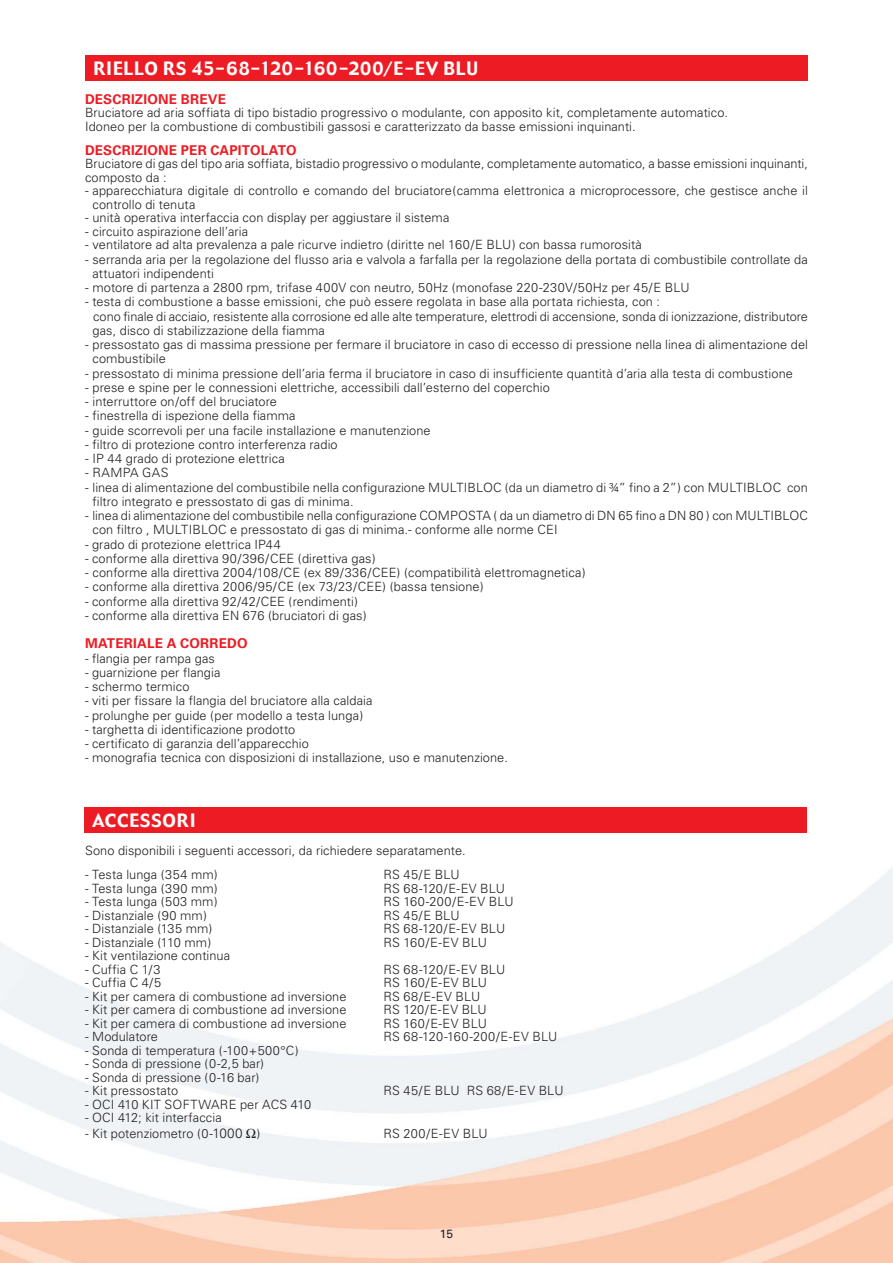
<style>
.page{position:relative;width:893px;height:1263px;background:#fff}
.page>*{position:absolute;margin:0;border:0;box-sizing:border-box;transform-origin:0 0}
.t1{font:18px "Gadget";letter-spacing:.045em;color:#fff}
.t2{font:700 13.5px "Univers";letter-spacing:.015em;color:#ed1c24}
.t3{font:300 12.75px/14.2px "Univers";letter-spacing:.005em;color:#231f20}
.t4{font:300 12.75px "Univers";letter-spacing:.03em;color:#231f20}
.t5{font:12px "Univers";color:#231f20}
.s1{font-size:13.5px}
</style>
<div class="page">
<img style="left:0;top:832px;width:893px;height:431px">
<div style="left:85px;top:55px;width:723px;height:26px;background:#ed1c24"></div>
<div style="left:84px;top:807px;width:723px;height:25px;background:#ed1c24"></div>
<svg style="left:246px;top:1129px;width:10px;height:9px"></svg>
<h1 class="t1" style="left:94px;top:57px;width:386px">RIELLO RS 45-68-120-160-200/E-EV BLU</h1>
<p class="t2" style="left:85px;top:94px;width:143px">DESCRIZIONE BREVE</p>
<p class="t3" style="left:85px;top:107px;width:644px;line-height:13.5px">Bruciatore ad aria soffiata di tipo bistadio progressivo o modulante, con apposito kit, completamente automatico.<br>Idoneo per la combustione di combustibili gassosi e caratterizzato da basse emissioni inquinanti.</p>
<p class="t2" style="left:85px;top:145px;width:213px">DESCRIZIONE PER CAPITOLATO</p>
<p class="t3" style="left:85px;top:158px;width:724px;line-height:13.5px">Bruciatore di gas del tipo aria soffiata, bistadio progressivo o modulante, completamente automatico, a basse emissioni inquinanti, composto da :</p>
<p class="t3" style="left:92px;top:185px;width:717px;line-height:13.5px;text-indent:-7px">- apparecchiatura digitale di controllo e comando del bruciatore(camma elettronica a microprocessore, che gestisce anche il controllo di tenuta</p>
<p class="t3" style="left:85px;top:212px;width:366px">- unità operativa interfaccia con display per aggiustare il sistema</p>
<p class="t3" style="left:85px;top:225px;width:165px">- circuito aspirazione dell’aria</p>
<p class="t3" style="left:85px;top:239px;width:558px">- ventilatore ad alta prevalenza a pale ricurve indietro (diritte nel 160/E BLU) con bassa rumorosità</p>
<p class="t3" style="left:92px;top:253px;width:717px;text-indent:-7px">- serranda aria per la regolazione del flusso aria e valvola a farfalla per la regolazione della portata di combustibile controllate da attuatori indipendenti</p>
<p class="t3" style="left:85px;top:282px;width:606px">- motore di partenza a 2800 rpm, trifase 400V con neutro, 50Hz (monofase 220-230V/50Hz per 45/E BLU</p>
<p class="t3" style="left:92px;top:296px;width:717px;text-indent:-8px">- testa di combustione a basse emissioni, che può essere regolata in base alla portata richiesta, con :<br>cono finale di acciaio, resistente alla corrosione ed alle alte temperature, elettrodi di accensione, sonda di ionizzazione, distributore gas, disco di stabilizzazione della fiamma</p>
<p class="t3" style="left:92px;top:339px;width:717px;text-indent:-8px">- pressostato gas di massima pressione per fermare il bruciatore in caso di eccesso di pressione nella linea di alimentazione del combustibile</p>
<p class="t3" style="left:85px;top:367px;width:709px">- pressostato di minima pressione dell’aria ferma il bruciatore in caso di insufficiente quantità d’aria alla testa di combustione</p>
<p class="t3" style="left:85px;top:381px;width:466px">- prese e spine per le connessioni elettriche, accessibili dall’esterno del coperchio</p>
<p class="t3" style="left:85px;top:396px;width:193px">- interruttore on/off del bruciatore</p>
<p class="t3" style="left:85px;top:410px;width:212px">- finestrella di ispezione della fiamma</p>
<p class="t3" style="left:85px;top:424px;width:347px">- guide scorrevoli per una facile installazione e manutenzione</p>
<p class="t3" style="left:85px;top:438px;width:254px">- filtro di protezione contro interferenza radio</p>
<p class="t3" style="left:85px;top:453px;width:201px">- IP 44 grado di protezione elettrica</p>
<p class="t4" style="left:85px;top:468px;width:85px">- RAMPA GAS</p>
<p class="t3" style="left:92px;top:481px;width:717px;text-indent:-7px">- linea di alimentazione del combustibile nella configurazione MULTIBLOC (da un diametro di ¾” fino a 2”) con MULTIBLOC con filtro integrato e pressostato di gas di minima.</p>
<p class="t3" style="left:93px;top:510px;width:717px;text-indent:-8px">- linea di alimentazione del combustibile nella configurazione COMPOSTA ( da un diametro di DN 65 fino a DN 80 ) con MULTIBLOC con filtro , MULTIBLOC e pressostato di gas di minima.- conforme alle norme CEI</p>
<p class="t3" style="left:85px;top:538px;width:197px">- grado di protezione elettrica IP44</p>
<p class="t3" style="left:85px;top:552px;width:292px">- conforme alla direttiva 90/396/CEE (direttiva gas)</p>
<p class="t3" style="left:85px;top:567px;width:502px">- conforme alla direttiva 2004/108/CE (ex 89/336/CEE) (compatibilità elettromagnetica)</p>
<p class="t3" style="left:85px;top:581px;width:400px">- conforme alla direttiva 2006/95/CE (ex 73/23/CEE) (bassa tensione)</p>
<p class="t3" style="left:85px;top:595px;width:275px">- conforme alla direttiva 92/42/CEE (rendimenti)</p>
<p class="t3" style="left:85px;top:609px;width:283px">- conforme alla direttiva EN 676 (bruciatori di gas)</p>
<p class="t2" style="left:85px;top:639px;width:164px">MATERIALE A CORREDO</p>
<p class="t3" style="left:85px;top:652px;width:131px">- flangia per rampa gas</p>
<p class="t3" style="left:85px;top:666px;width:137px">- guarnizione per flangia</p>
<p class="t3" style="left:85px;top:681px;width:106px">- schermo termico</p>
<p class="t3" style="left:85px;top:695px;width:289px">- viti per fissare la flangia del bruciatore alla caldaia</p>
<p class="t3" style="left:85px;top:709px;width:280px">- prolunghe per guide (per modello a testa lunga)</p>
<p class="t3" style="left:85px;top:723px;width:212px">- targhetta di identificazione prodotto</p>
<p class="t3" style="left:85px;top:738px;width:225px">- certificato di garanzia dell’apparecchio</p>
<p class="t3" style="left:85px;top:752px;width:424px">- monografia tecnica con disposizioni di installazione, uso e manutenzione.</p>
<h1 class="t1" style="left:92px;top:809px;width:105px">ACCESSORI</h1>
<p class="t3" style="left:85px;top:845px;width:382px">Sono disponibili i seguenti accessori, da richiedere separatamente.</p>
<p class="t3" style="left:85px;top:869px;width:134px">- Testa lunga (354 mm)</p>
<p class="t3" style="left:383px;top:869px;width:78px">RS 45/E BLU</p>
<p class="t3" style="left:85px;top:882px;width:134px">- Testa lunga (390 mm)</p>
<p class="t3" style="left:383px;top:882px;width:123px">RS 68-120/E-EV BLU</p>
<p class="t3" style="left:85px;top:896px;width:134px">- Testa lunga (503 mm)</p>
<p class="t3" style="left:383px;top:896px;width:132px">RS 160-200/E-EV BLU</p>
<p class="t3" style="left:85px;top:909px;width:123px">- Distanziale (90 mm)</p>
<p class="t3" style="left:383px;top:909px;width:78px">RS 45/E BLU</p>
<p class="t3" style="left:85px;top:923px;width:129px">- Distanziale (135 mm)</p>
<p class="t3" style="left:383px;top:923px;width:123px">RS 68-120/E-EV BLU</p>
<p class="t3" style="left:85px;top:936px;width:128px">- Distanziale (110 mm)</p>
<p class="t3" style="left:383px;top:936px;width:105px">RS 160/E-EV BLU</p>
<p class="t3" style="left:85px;top:950px;width:147px">- Kit ventilazione continua</p>
<p class="t3" style="left:85px;top:963px;width:77px">- Cuffia C 1/3</p>
<p class="t3" style="left:383px;top:963px;width:123px">RS 68-120/E-EV BLU</p>
<p class="t3" style="left:85px;top:977px;width:78px">- Cuffia C 4/5</p>
<p class="t3" style="left:383px;top:977px;width:105px">RS 160/E-EV BLU</p>
<p class="t3" style="left:85px;top:990px;width:263px">- Kit per camera di combustione ad inversione</p>
<p class="t3" style="left:383px;top:990px;width:98px">RS 68/E-EV BLU</p>
<p class="t3" style="left:85px;top:1004px;width:263px">- Kit per camera di combustione ad inversione</p>
<p class="t3" style="left:383px;top:1004px;width:105px">RS 120/E-EV BLU</p>
<p class="t3" style="left:85px;top:1017px;width:263px">- Kit per camera di combustione ad inversione</p>
<p class="t3" style="left:383px;top:1017px;width:105px">RS 160/E-EV BLU</p>
<p class="t3" style="left:85px;top:1031px;width:74px">- Modulatore</p>
<p class="t3" style="left:383px;top:1031px;width:175px">RS 68-120-160-200/E-EV BLU</p>
<p class="t3" style="left:85px;top:1044px;width:215px">- Sonda di temperatura (-100+500°C)</p>
<p class="t3" style="left:85px;top:1058px;width:180px">- Sonda di pressione (0-2,5 bar)</p>
<p class="t3" style="left:85px;top:1071px;width:176px">- Sonda di pressione (0-16 bar)</p>
<p class="t3" style="left:85px;top:1085px;width:95px">- Kit pressostato</p>
<p class="t3" style="left:383px;top:1085px;width:181px">RS 45/E BLU RS 68/E-EV BLU</p>
<p class="t3" style="left:85px;top:1098px;width:228px">- OCI 410 KIT SOFTWARE per ACS 410</p>
<p class="t3" style="left:85px;top:1112px;width:138px">- OCI 412; kit interfaccia</p>
<p class="t3" style="left:85px;top:1128px;width:177px">- Kit potenziometro (0-<span class="s1">1000</span> )</p>
<p class="t3" style="left:383px;top:1128px;width:106px">RS 200/E-EV BLU</p>
<p class="t5" style="left:440px;top:1229px;width:15px">15</p>
</div>
